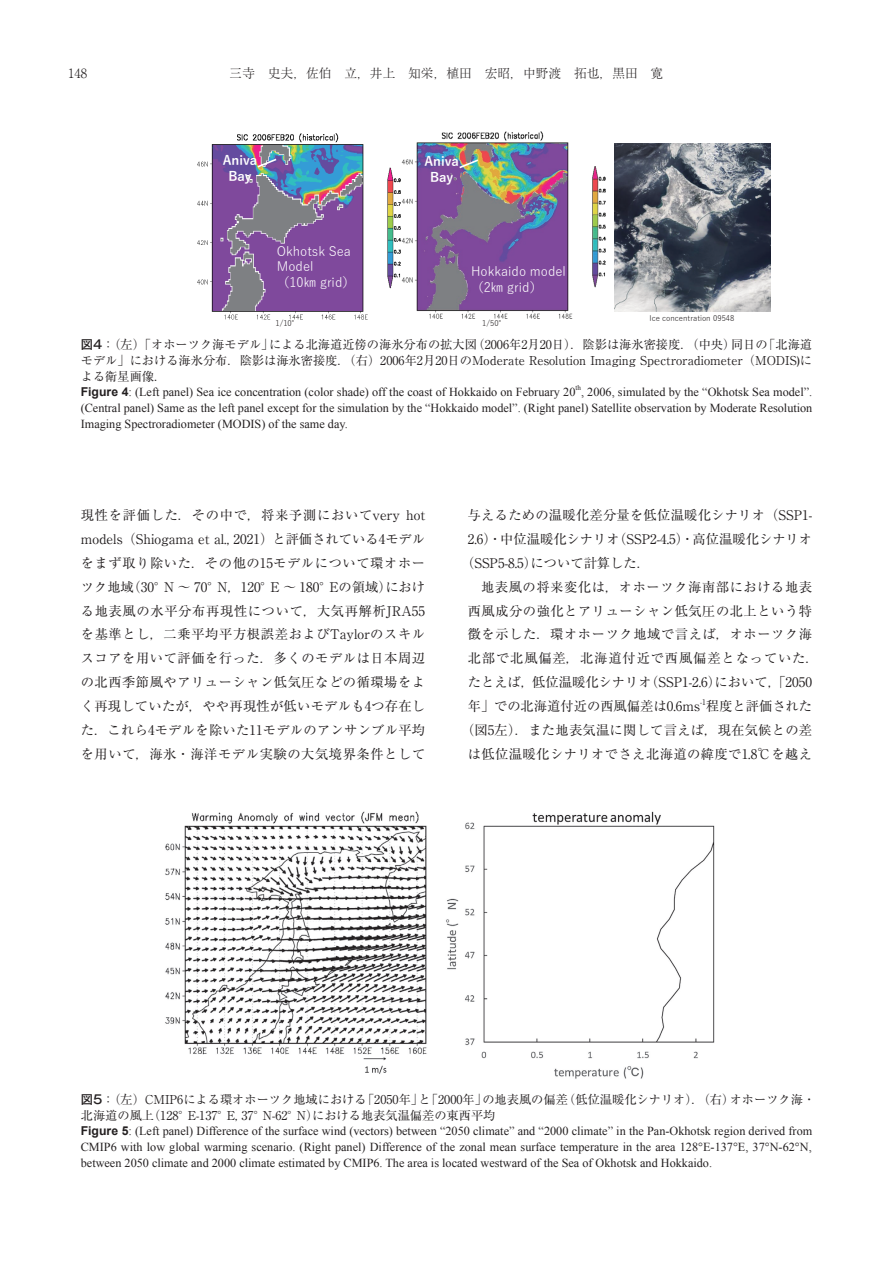
<style>
.page{position:relative;width:893px;height:1263px;background:#fff}
.page>*{position:absolute;margin:0;border:0;box-sizing:border-box;transform-origin:0 0}
.t1{font:13.8px "Yu Mincho";color:#231f20}
.t2{font:13.35px/23.9px "Ryumin Pro";letter-spacing:.02em;color:#231f20;text-align:justify}
.t3{font:13.35px "Ryumin Pro";color:#231f20}
.t4{font:13.35px "Ryumin Pro";letter-spacing:.04em;color:#231f20}
.t5{font:13.35px "Ryumin Pro";letter-spacing:.065em;color:#231f20}
.t6{font:12.9px/15.5px "Yu Gothic";color:#fff}
.t7{font:700 12.9px/15.5px "Yu Gothic";color:#fff;text-align:center}
.t8{font:300 12.75px "Ryumin Pro";color:#231f20}
.t9{font:12.15px/15.9px "Times New Roman";color:#231f20;text-align:justify}
.t10{font:12.15px/15.9px "Ryumin Pro";color:#231f20;text-align:justify}
.t11{font:7.8px "Ryumin Pro";color:#231f20}
.t12{font:7.65px "Yu Gothic";color:#231f20}
.t13{font:7.2px "Times New Roman";color:#231f20}
.s1{font-family:"Gothic MB101 Pro";font-weight:500}
.s2{font-family:"Arial";font-weight:700}
</style>
<div class="page">
<img style="left:403px;top:131px;width:203px;height:188px">
<img style="left:197px;top:133px;width:206px;height:187px">
<img style="left:615px;top:144px;width:155px;height:167px">
<svg style="left:256px;top:157px;width:22px;height:12px"></svg>
<svg style="left:457px;top:158px;width:23px;height:12px"></svg>
<img style="left:165px;top:811px;width:550px;height:268px">
<p class="t8" style="left:68px;top:63px;width:21px">148</p>
<p class="t8" style="left:230px;top:64px;width:435px">三寺　史夫，佐伯　立，井上　知栄，植田　宏昭，中野渡　拓也，黒田　寛</p>
<p class="t7" style="left:223px;top:153px;width:36px">Aniva<br>Bay</p>
<p class="t7" style="left:424px;top:154px;width:36px">Aniva<br>Bay</p>
<p class="t6" style="left:277px;top:242px;width:80px">Okhotsk Sea<br>Model<br>（10㎞ grid）</p>
<p class="t6" style="left:471px;top:262px;width:96px">Hokkaido model（2㎞ grid）</p>
<p class="t12" style="left:275px;top:316px;width:26px">1/10°</p>
<p class="t12" style="left:482px;top:316px;width:26px">1/50°</p>
<p class="t12" style="left:650px;top:311px;width:86px">Ice concentration 09548</p>
<p class="t10" style="left:81px;top:335px;width:733px"><span class="s1">図4</span>：（左）「オホーツク海モデル」による北海道近傍の海氷分布の拡大図（2006年2月20日）．陰影は海氷密接度．（中央）同日の「北海道モデル」における海氷分布．陰影は海氷密接度．（右）2006年2月20日のModerate Resolution Imaging Spectroradiometer（MODIS)による衛星画像．</p>
<p class="t9" style="left:81px;top:384px;width:496px"><span class="s2">Figure 4</span>: (Left panel) Sea ice concentration (color shade) off the coast of Hokkaido on February 20</p>
<p class="t13" style="left:575px;top:383px;width:7px">th</p>
<p class="t1" style="left:464px;top:336px;width:26px">図 4</p>
<p class="t9" style="left:81px;top:384px;width:733px;text-indent:500px">, 2006, simulated by the “Okhotsk Sea model”. (Central panel) Same as the left panel except for the simulation by the “Hokkaido model”. (Right panel) Satellite observation by Moderate Resolution Imaging Spectroradiometer (MODIS) of the same day.</p>
<p class="t2" style="left:81px;top:502px;width:346px">現性を評価した．その中で，将来予測においてvery hot models（Shiogama et al., 2021）と評価されている4モデルをまず取り除いた．その他の15モデルについて環オホーツク地域（30°N ～ 70°N，120°E ～ 180°Eの領域）における地表風の水平分布再現性について，大気再解析JRA55を基準とし，二乗平均平方根誤差およびTaylorのスキルスコアを用いて評価を行った．多くのモデルは日本周辺の北西季節風やアリューシャン低気圧などの循環場をよく再現していたが，やや再現性が低いモデルも4つ存在した．これら4モデルを除いた11モデルのアンサンブル平均を用いて，海氷・海洋モデル実験の大気境界条件として</p>
<p class="t2" style="left:468px;top:502px;width:346px">与えるための温暖化差分量を低位温暖化シナリオ（SSP1-</p>
<p class="t3" style="left:468px;top:528px;width:346px">2.6）・中位温暖化シナリオ（SSP2-4.5）・高位温暖化シナリオ</p>
<p class="t3" style="left:461px;top:552px;width:190px">（SSP5-8.5）について計算した．</p>
<p class="t4" style="left:481px;top:576px;width:333px">地表風の将来変化は，オホーツク海南部における地表</p>
<p class="t4" style="left:468px;top:600px;width:346px">西風成分の強化とアリューシャン低気圧の北上という特</p>
<p class="t4" style="left:468px;top:624px;width:346px">徴を示した．環オホーツク地域で言えば，オホーツク海</p>
<p class="t5" style="left:468px;top:648px;width:353px">北部で北風偏差，北海道付近で西風偏差となっていた．</p>
<p class="t3" style="left:468px;top:672px;width:346px">たとえば，低位温暖化シナリオ（SSP1-2.6）において，「2050</p>
<p class="t3" style="left:468px;top:696px;width:346px">年」での北海道付近の西風偏差は0.6ms 程度と評価された</p>
<p class="t11" style="left:700px;top:696px;width:7px">-1</p>
<p class="t2" style="left:461px;top:717px;width:353px;text-align:center">（図5左）．また地表気温に関して言えば，現在気候との差は低位温暖化シナリオでさえ北海道の緯度で1.8℃を越え</p>
<p class="t10" style="left:81px;top:1090px;width:736px"><span class="s1">図5</span>：（左）CMIP6による環オホーツク地域における「2050年」と「2000年」の地表風の偏差（低位温暖化シナリオ）．（右）オホーツク海・北海道の風上（128°E-137°E, 37°N-62°N）における地表気温偏差の東西平均</p>
<p class="t9" style="left:81px;top:1123px;width:733px"><span class="s2">Figure 5</span>: (Left panel) Difference of the surface wind (vectors) between “2050 climate” and “2000 climate” in the Pan-Okhotsk region derived from CMIP6 with low global warming scenario. (Right panel) Difference of the zonal mean surface temperature in the area 128°E-137°E, 37°N-62°N, between 2050 climate and 2000 climate estimated by CMIP6. The area is located westward of the Sea of Okhotsk and Hokkaido.</p>
</div>
